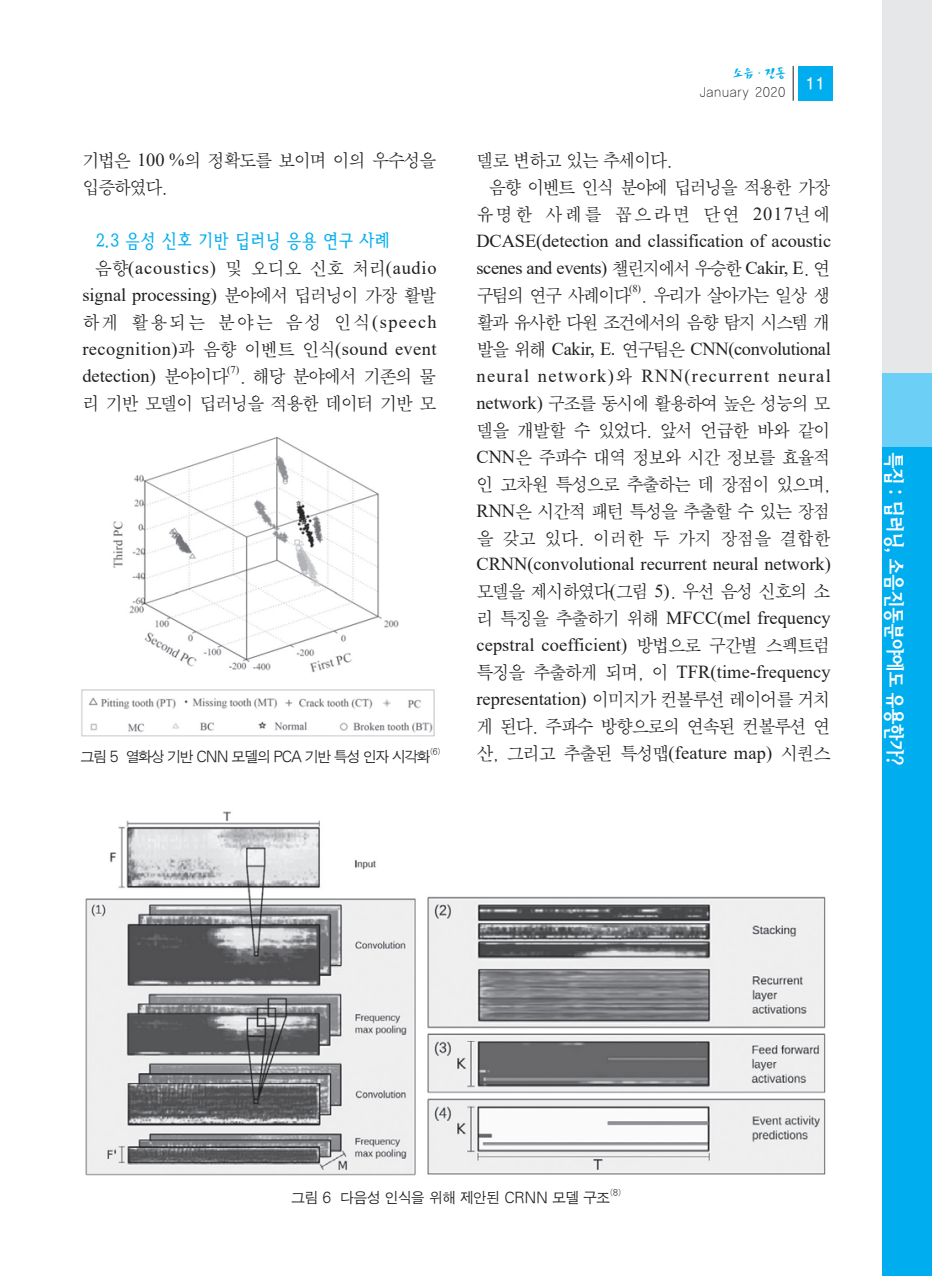
<style>
.page{position:relative;width:932px;height:1276px;background:#fff}
.page>*{position:absolute;margin:0;border:0;box-sizing:border-box;transform-origin:0 0}
.t1{font:21px "Bird M";letter-spacing:-.155em;color:#fff;scale:.9 1}
.t2{font:19.25px "Bird L";letter-spacing:-.115em;color:#00aeef;scale:.9 1}
.t3{font:18.38px/26.9px "SM Amu";letter-spacing:-.095em;color:#231f20;scale:.95 1}
.t4{font:18.38px/26.9px "Times New Roman";letter-spacing:-.005em;color:#231f20;text-align:justify}
.t5{font:18.38px "SM Amu";letter-spacing:-.12em;color:#231f20;scale:.95 1}
.t6{font:18.38px "SM Amu";letter-spacing:.115em;color:#231f20;scale:.95 1}
.t7{font:15.75px "YGO13";color:#fff}
.t8{font:14.88px "SM Ago J";letter-spacing:-.115em;color:#231f20;scale:.95 1}
.t9{font:14.88px "SM Ago J";letter-spacing:-.065em;color:#231f20;scale:.95 1}
.t10{font:13.12px/18.9px "YGO11";letter-spacing:.005em;color:#231f20;text-align:right;scale:.9 1}
.t11{font:10.5px "Times New Roman";color:#231f20}
.t12{font:8.4px "SM Ago J";color:#231f20;scale:.95 1}
.s1{font-family:"Times New Roman"}
.s2{font-family:"SM Amu"}
.s3{font-family:"San Da B";color:#00aeef}
</style>
<div class="page">
<div style="left:797px;top:66px;width:35px;height:35px;background:#00aeef"></div>
<hr style="left:792px;top:66px;width:1px;height:35px;background:#231f20">
<div style="left:882px;top:0;width:50px;height:373px;background:#e6e7e9"></div>
<div style="left:882px;top:373px;width:50px;height:74px;background:#6bcff6"></div>
<div style="left:882px;top:447px;width:50px;height:828px;background:#00aeef"></div>
<img style="left:81px;top:436px;width:354px;height:301px">
<img style="left:85px;top:811px;width:741px;height:365px">
<p class="t3" style="left:82px;top:148px;width:374px">기법은 <span class="s1">100 %</span>의 정확도를 보이며 이의 우수성을 입증하였다.</p>
<p class="t2" style="left:95px;top:232px;width:331px">2.3 음성 신호 기반 딥러닝 응용 연구 사례</p>
<p class="t4" style="left:82px;top:254px;width:356px;text-indent:12px"><span class="s2">음향</span>(acoustics) <span class="s2">및 오디오 신호 처리</span>(audio signal processing) <span class="s2">분야에서 딥러닝이 가장 활발 하게 활용되는 분야는 음성 인식</span>(speech recognition)<span class="s2">과 음향 이벤트 인식</span>(sound event detection) <span class="s2">분야이다</span></p>
<p class="t11" style="left:227px;top:362px;width:14px">(7)</p>
<p class="t3" style="left:82px;top:364px;width:374px;text-align:right">. 해당 분야에서 기존의 물<br>리 기반 모델이 딥러닝을 적용한 데이터 기반 모</p>
<p class="t10" style="left:699px;top:65px;width:97px"><span class="s3">소음·진동<br></span>January 2020</p>
<p class="t7" style="left:806px;top:76px;width:19px">11</p>
<p class="t3" style="left:476px;top:148px;width:208px">델로 변하고 있는 추세이다.</p>
<p class="t5" style="left:489px;top:179px;width:361px">음향 이벤트 인식 분야에 딥러닝을 적용한 가장</p>
<p class="t6" style="left:476px;top:206px;width:374px">유명한 사례를 꼽으라면 단연 <span class="s1">2017</span>년에</p>
<p class="t4" style="left:476px;top:227px;width:356px">DCASE(detection and classification of acoustic</p>
<p class="t4" style="left:476px;top:254px;width:356px">scenes and events) <span class="s2">챌린지에서 우승한</span> Cakir, E<span class="s2">. 연</span></p>
<p class="t5" style="left:476px;top:287px;width:165px">구팀의 연구 사례이다</p>
<p class="t11" style="left:629px;top:281px;width:13px">(8)</p>
<p class="t3" style="left:476px;top:283px;width:374px;text-align:justify;text-indent:164px">. 우리가 살아가는 일상 생 활과 유사한 다원 조건에서의 음향 탐지 시스템 개 발을 위해 <span class="s1">Cakir, E.</span> 연구팀은 <span class="s1">CNN(convolutional neural network)</span>와 <span class="s1">RNN(recurrent neural network)</span> 구조를 동시에 활용하여 높은 성능의 모 델을 개발할 수 있었다. 앞서 언급한 바와 같이 <span class="s1">CNN</span>은 주파수 대역 정보와 시간 정보를 효율적 인 고차원 특성으로 추출하는 데 장점이 있으며, <span class="s1">RNN</span>은 시간적 패턴 특성을 추출할 수 있는 장점 을 갖고 있다. 이러한 두 가지 장점을 결합한 <span class="s1">CRNN(convolutional recurrent neural network) </span>모델을 제시하였다<span class="s1">(</span>그림 <span class="s1">5)</span>. 우선 음성 신호의 소 리 특징을 추출하기 위해 <span class="s1">MFCC(mel frequency cepstral coefficient)</span> 방법으로 구간별 스펙트럼 특징을 추출하게 되며, 이 <span class="s1">TFR(time-frequency representation)</span> 이미지가 컨볼루션 레이어를 거치 게 된다. 주파수 방향으로의 연속된 컨볼루션 연</p>
<p class="t8" style="left:81px;top:750px;width:370px">그림 5 열화상 기반 CNN 모델의 PCA 기반 특성 인자 시각화</p>
<p class="t3" style="left:429px;top:741px;width:424px"><sup>(6)</sup> 산, 그리고 추출된 특성맵<span class="s1">(feature map)</span> 시퀀스</p>
<p class="t1" style="left:903px;top:451px;width:352px;rotate:90deg">특집 : 딥러닝, 소음진동분야에도 유용한가?</p>
<p class="t9" style="left:291px;top:1190px;width:337px">그림 6 다음성 인식을 위해 제안된 CRNN 모델 구조</p>
<p class="t12" style="left:609px;top:1188px;width:15px">(8)</p>
</div>
